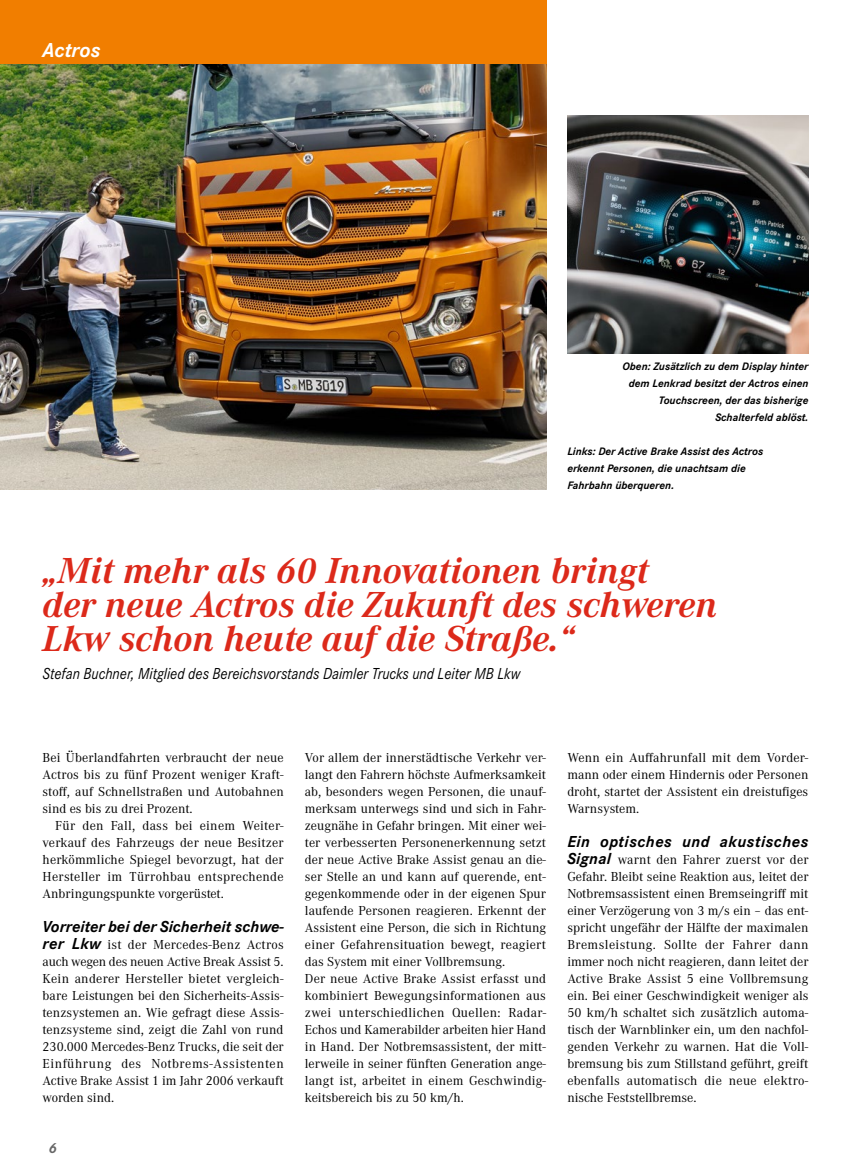
<style>
.page{position:relative;width:851px;height:1170px;background:#fff}
.page>*{position:absolute;margin:0;border:0;box-sizing:border-box;transform-origin:0 0}
.Call-Out{font:italic 700 37.5px/34px "Corporate A";color:#dc291a}
.Rubrik_Special{font:italic 700 21px "Corporate S";color:#fff}
.Call-Out_Name{font:italic 16.5px "Corporate S";color:#000;scale:.9 1}
.Grundtext_ohne_Einzu{font:italic 700 16.5px "Corporate S";color:#000}
.Grundtext_ohne_Einzu-2{font:italic 700 16.5px "Corporate S";letter-spacing:.03em;color:#000}
.t1{font:italic 700 15px "Corporate S";color:#676767}
.Grundtext_ohne_Einzu-3{font:13.5px/17px "Corporate A";color:#000;text-align:justify}
.Grundtext_mit_Einzug{font:13.5px/17px "Corporate A";color:#000;text-align:justify}
.Bildunterschrift{font:italic 700 11.25px/17px "Corporate S";color:#000}
.s1{font-family:"Corporate S";font-weight:700;font-style:italic;font-size:16.5px}
</style>
<div class="page">
<img style="left:0;top:64px;width:546px;height:425px">
<div style="left:0;top:0;width:546px;height:64px;background:#f17e00"></div>
<img style="left:567px;top:116px;width:241px;height:237px">
<p class="Rubrik_Special" style="left:43px;top:36px;width:60px">Actros</p>
<p class="Bildunterschrift" style="left:622px;top:358px;width:187px;text-align:right">Oben: Zusätzlich zu dem Display hinter dem Lenkrad besitzt der Actros einen<br>Touchscreen, der das bisherige<br>Schalterfeld ablöst.</p>
<p class="Bildunterschrift" style="left:567px;top:443px;width:198px">Links: Der Active Brake Assist des Actros erkennt Personen, die unachtsam die<br>Fahrbahn überqueren.</p>
<p class="Call-Out" style="left:43px;top:552px;width:676px">„Mit mehr als 60 Innovationen bringt<br>der neue Actros die Zukunft des schweren<br>Lkw schon heute auf die Straße.“</p>
<p class="Call-Out_Name" style="left:43px;top:663px;width:532px">Stefan Buchner, Mitglied des Bereichsvorstands Daimler Trucks und Leiter MB Lkw</p>
<p class="Grundtext_mit_Einzug" style="left:43px;top:748px;width:243px">Bei Überlandfahrten verbraucht der neue Actros bis zu fünf Prozent weniger Kraft&shy;stoff, auf Schnellstraßen und Autobahnen sind es bis zu drei Prozent.</p>
<p class="Grundtext_mit_Einzug" style="left:43px;top:816px;width:243px;text-indent:13px">Für den Fall, dass bei einem Weiter&shy;verkauf des Fahrzeugs der neue Besitzer herkömmliche Spiegel bevorzugt, hat der Hersteller im Türrohbau entsprechende Anbringungspunkte vorgerüstet.</p>
<p class="Grundtext_ohne_Einzu" style="left:43px;top:915px;width:243px">Vorreiter bei der Sicherheit schwe-</p>
<p class="Grundtext_ohne_Einzu-3" style="left:43px;top:935px;width:243px"><span class="s1">rer Lkw</span> ist der Mercedes-Benz Actros auch wegen des neuen Active Break Assist 5.<br>Kein anderer Hersteller bietet vergleich&shy;bare Leistungen bei den Sicherheits-Assis&shy;tenzsystemen an. Wie gefragt diese Assis&shy;tenzsysteme sind, zeigt die Zahl von rund 230.000 Mercedes-Benz Trucks, die seit der Einführung des Notbrems-Assistenten Active Brake Assist 1 im Jahr 2006 verkauft worden sind.</p>
<p class="t1" style="left:49px;top:1137px;width:10px">6</p>
<p class="Grundtext_ohne_Einzu-3" style="left:305px;top:748px;width:243px">Vor allem der innerstädtische Verkehr ver&shy;langt den Fahrern höchste Aufmerksamkeit ab, besonders wegen Personen, die unauf&shy;merksam unterwegs sind und sich in Fahr&shy;zeugnähe in Gefahr bringen. Mit einer wei&shy;ter verbesserten Personenerkennung setzt der neue Active Brake Assist genau an die&shy;ser Stelle an und kann auf querende, ent&shy;gegenkommende oder in der eigenen Spur laufende Personen reagieren. Erkennt der Assistent eine Person, die sich in Richtung einer Gefahrensituation bewegt, reagiert das System mit einer Vollbremsung.</p>
<p class="Grundtext_ohne_Einzu-3" style="left:305px;top:969px;width:243px">Der neue Active Brake Assist erfasst und kombiniert Bewegungsinformationen aus zwei unterschiedlichen Quellen: Radar-Echos und Kamerabilder arbeiten hier Hand in Hand. Der Notbremsassistent, der mitt&shy;lerweile in seiner fünften Generation ange&shy;langt ist, arbeitet in einem Geschwindig&shy;keitsbereich bis zu 50 km/h.</p>
<p class="Grundtext_ohne_Einzu-3" style="left:567px;top:748px;width:242px">Wenn ein Auffahrunfall mit dem Vorder&shy;mann oder einem Hindernis oder Personen droht, startet der Assistent ein dreistufiges Warnsystem.</p>
<p class="Grundtext_ohne_Einzu-2" style="left:567px;top:830px;width:242px">Ein optisches und akustisches</p>
<p class="Grundtext_ohne_Einzu-3" style="left:567px;top:850px;width:243px"><span class="s1">Signal</span> warnt den Fahrer zuerst vor der Gefahr. Bleibt seine Reaktion aus, leitet der Notbremsassistent einen Bremseingriff mit einer Verzögerung von 3 m/s ein – das ent&shy;spricht ungefähr der Hälfte der maximalen Bremsleistung. Sollte der Fahrer dann immer noch nicht reagieren, dann leitet der Active Brake Assist 5 eine Vollbremsung ein. Bei einer Geschwindigkeit weniger als 50 km/h schaltet sich zusätzlich automa&shy;tisch der Warnblinker ein, um den nachfol&shy;genden Verkehr zu warnen. Hat die Voll&shy;bremsung bis zum Stillstand geführt, greift ebenfalls automatisch die neue elektro&shy;nische Feststellbremse.</p>
</div>
